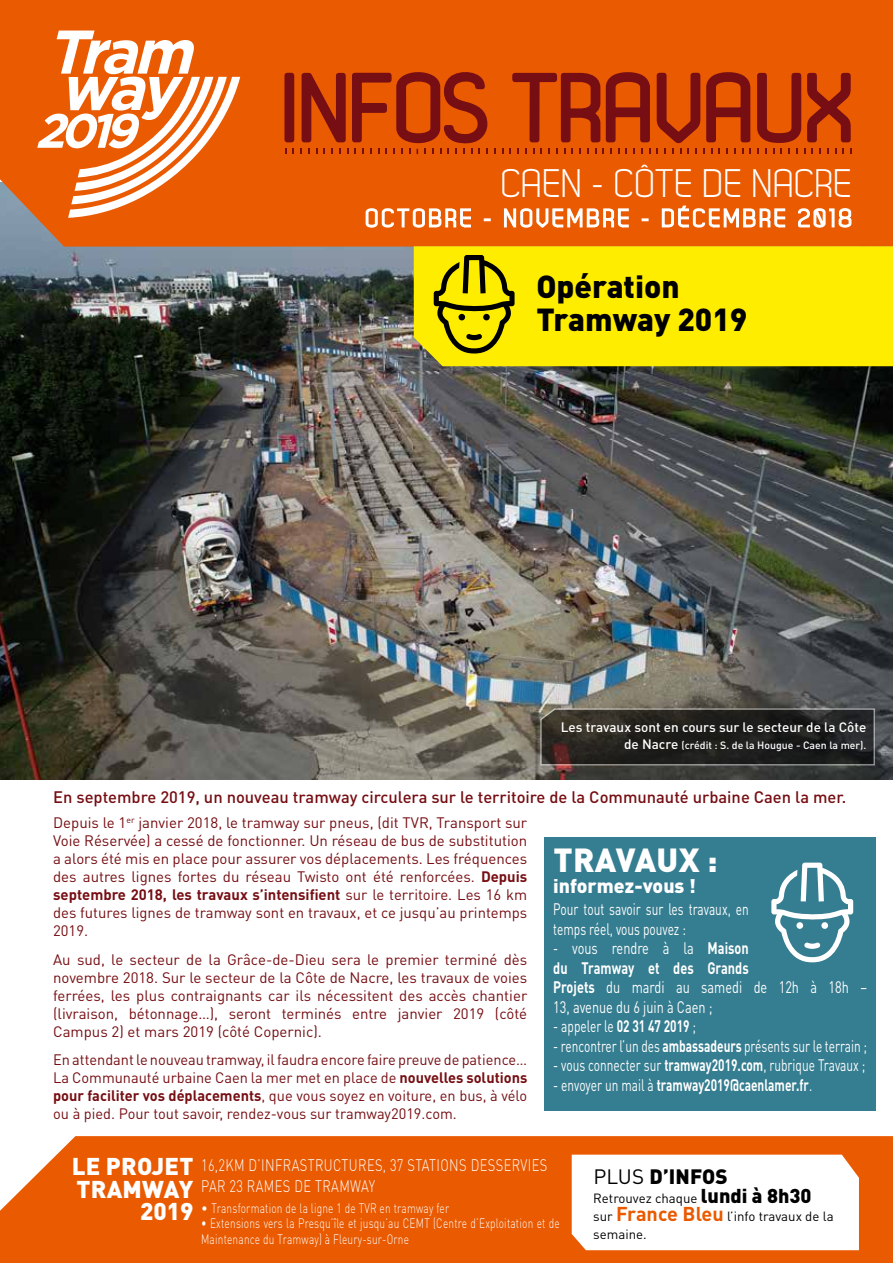
<style>
.page{position:relative;width:893px;height:1263px;background:#fff}
.page>*{position:absolute;margin:0;border:0;box-sizing:border-box;transform-origin:0 0}
.t1{font:39.75px "Dekar";color:#fff}
.t2{font:900 33px "DIN Pro";letter-spacing:.01em;color:#fff}
.t3{font:900 31.5px/33px "DIN Pro";color:#000}
.t4{font:900 24px/22.5px "DIN Pro";letter-spacing:.01em;color:#fff;text-align:right}
.t5{font:900 20.55px "DIN Pro";letter-spacing:.01em;color:#000}
.t6{font:900 19.5px "DIN Pro";color:#fff}
.t7{font:16.5px/19.5px "DIN Pro";color:#fff;scale:.72 1}
.t8{font:500 16.5px "DIN Pro";color:#760e13}
.t9{font:300 16.5px/21px "DIN Pro";letter-spacing:.03em;color:#fff;scale:.78 1}
.t10{font:700 16.5px "DIN Pro";color:#fff;scale:.72 1}
.t11{font:15px/18px "DIN Pro";color:#760e13;text-align:justify}
.t12{font:300 13.5px/15.8px "DIN Pro";letter-spacing:.02em;color:#fff;scale:.75 1}
.t13{font:300 13.5px "DIN Pro";letter-spacing:.02em;color:#fff;scale:.92 1}
.t14{font:500 13.5px "DIN Pro";color:#fff}
.t15{font:13.2px/18.3px "DIN Pro";color:#000}
.t16{font:500 10.5px "DIN Pro";color:#fff}
.s1{font-size:13.5px}
.s2{font-weight:700}
.s3{font-weight:400}
.s4{font-weight:900;font-size:19.8px}
.s5{font-weight:700;font-size:19.8px;color:#ea5a01}
</style>
<div class="page">
<img style="left:0;top:247px;width:893px;height:533px">
<div style="left:0;top:0;width:893px;height:247px;background:#ea5a01"></div>
<svg style="left:37px;top:31px;width:203px;height:187px"></svg>
<svg style="left:365px;top:207px;width:107px;height:22px"></svg>
<svg style="left:484px;top:218px;width:7px;height:3px"></svg>
<svg style="left:503px;top:200px;width:127px;height:34px"></svg>
<svg style="left:642px;top:218px;width:7px;height:3px"></svg>
<svg style="left:661px;top:200px;width:125px;height:29px"></svg>
<svg style="left:797px;top:207px;width:55px;height:21px"></svg>
<div style="left:0;top:1136px;width:893px;height:127px;background:#ea5a01"></div>
<div style="left:284px;top:73px;width:10px;height:69px;border:5px solid #760e13"></div>
<svg style="left:293px;top:70px;width:203px;height:84px;background:#bd3c07"></svg>
<svg style="left:509px;top:70px;width:346px;height:84px;background:#bd3c07"></svg>
<svg style="left:572px;top:1155px;width:287px;height:95px"></svg>
<div style="left:414px;top:246px;width:479px;height:120px;background:#ffed00"></div>
<svg style="left:434px;top:255px;width:81px;height:98px;background:#baad00"></svg>
<div style="left:544px;top:837px;width:332px;height:273px;background:#357d90"></div>
<svg style="left:771px;top:863px;width:82px;height:99px"></svg>
<svg style="left:540px;top:708px;width:335px;height:58px;background:#2c2a27"></svg>
<h1 class="t1" style="left:500px;top:163px;width:353px">CAEN - CÔTE DE NACRE</h1>
<h3 class="t3" style="left:536px;top:269px;width:212px">Opération<br>Tramway 2019</h3>
<p class="t14" style="left:561px;top:718px;width:307px">Les travaux sont en cours sur le secteur de la Côte</p>
<p class="t16" style="left:624px;top:738px;width:244px"><span class="s1">de Nacre</span> (crédit : S. de la Hougue - Caen la mer).</p>
<p class="t8" style="left:53px;top:785px;width:795px">En septembre 2019, un nouveau tramway circulera sur le territoire de la Communauté urbaine Caen la mer.</p>
<p class="t11" style="left:53px;top:813px;width:476px">Depuis le 1<sup>er</sup> janvier 2018, le tramway sur pneus, (dit TVR, Transport sur Voie Réservée) a cessé de fonctionner. Un réseau de bus de substitution a alors été mis en place pour assurer vos déplacements. Les fréquences des autres lignes fortes du réseau Twisto ont été renforcées. <span class="s2">Depuis septembre 2018, les travaux s’intensifient</span> sur le territoire. Les 16 km des futures lignes de tramway sont en travaux, et ce jusqu’au printemps 2019.</p>
<p class="t11" style="left:53px;top:949px;width:476px">Au sud, le secteur de la Grâce-de-Dieu sera le premier terminé dès novembre 2018. Sur le secteur de la Côte de Nacre, les travaux de voies ferrées, les plus contraignants car ils nécessitent des accès chantier (livraison, bétonnage…), seront terminés entre janvier 2019 (côté Campus 2) et mars 2019 (côté Copernic).</p>
<p class="t11" style="left:53px;top:1050px;width:476px">En attendant le nouveau tramway, il faudra encore faire preuve de patience… La Communauté urbaine Caen la mer met en place de <span class="s2">nouvelles solutions pour faciliter vos déplacements</span>, que vous soyez en voiture, en bus, à vélo ou à pied. Pour tout savoir, rendez-vous sur tramway2019.com.</p>
<h2 class="t2" style="left:553px;top:837px;width:166px">TRAVAUX :</h2>
<h3 class="t6" style="left:553px;top:872px;width:144px">informez-vous !</h3>
<p class="t7" style="left:553px;top:899px;width:273px">Pour tout savoir sur les travaux, en temps réel, vous pouvez :</p>
<p class="t7" style="left:553px;top:938px;width:437px">- vous rendre à la <span class="s2">Maison<br>du Tramway et des Grands<br>Projets</span> du mardi au samedi de 12h à 18h –<br>13, avenue du 6 juin à Caen ;</p>
<p class="t7" style="left:553px;top:1016px;width:200px">- appeler le <span class="s2">02 31 47 2019</span> ;</p>
<p class="t7" style="left:553px;top:1035px;width:437px">- rencontrer l’un des <span class="s2">ambassadeurs</span> présents sur le terrain ;</p>
<p class="t7" style="left:553px;top:1055px;width:435px">- vous connecter sur <span class="s2">tramway2019.com</span>, rubrique Travaux ;</p>
<p class="t10" style="left:553px;top:1073px;width:361px"><span class="s3">- envoyer un mail à</span> tramway2019@caenlamer.fr<span class="s3">.</span></p>
<h3 class="t4" style="left:72px;top:1154px;width:123px">LE PROJET<br>TRAMWAY<br>2019</h3>
<p class="t9" style="left:201px;top:1154px;width:445px">16,2KM D’INFRASTRUCTURES, 37 STATIONS DESSERVIES<br>PAR 23 RAMES DE TRAMWAY</p>
<p class="t13" style="left:201px;top:1198px;width:271px">• Transformation de la ligne 1 de TVR en tramway fer</p>
<p class="t12" style="left:201px;top:1215px;width:480px">• Extensions vers la Presqu’île et jusqu’au CEMT (Centre d’Exploitation et de<br>Maintenance du Tramway) à Fleury-sur-Orne</p>
<h3 class="t5" style="left:593px;top:1163px;width:136px"><span class="s3">PLUS</span> D’INFOS</h3>
<p class="t15" style="left:593px;top:1188px;width:242px">Retrouvez chaque <span class="s4">lundi à 8h30 </span>sur <span class="s5">France Bleu</span> l’info travaux de la semaine.</p>
</div>
